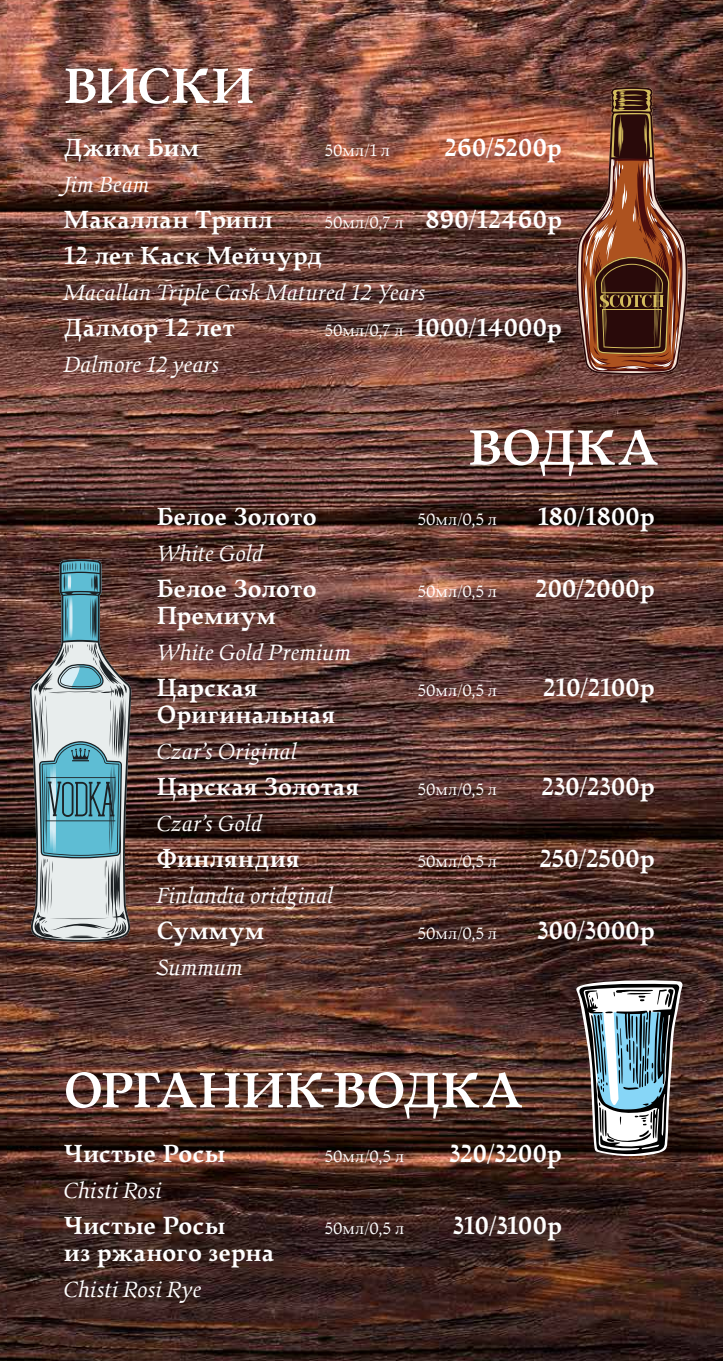
<style>
.page{position:relative;width:723px;height:1361px;background:#fff}
.page>*{position:absolute;margin:0;border:0;box-sizing:border-box;transform-origin:0 0}
.t1{font:700 54px "Walleye";letter-spacing:-.01em;color:#fff}
.t2{font:700 27px "Walleye";letter-spacing:.005em;color:#fff}
.t3{font:700 27px "Walleye";letter-spacing:-.015em;color:#fff}
.t4{font:700 27px "Walleye";letter-spacing:-.025em;color:#fff}
.t5{font:italic 24px "Walleye";color:#fff}
.t6{font:18px "Walleye";letter-spacing:.005em;color:#fff}
.s1{font-weight:400;font-size:18px}
</style>
<div class="page">
<img style="left:0;top:0;width:723px;height:1361px">
<svg style="left:575px;top:979px;width:108px;height:177px"></svg>
<img style="left:574px;top:87px;width:116px;height:288px">
<svg style="left:30px;top:559px;width:101px;height:382px;background:#85979b"></svg>
<h1 class="t1" style="left:64px;top:56px;width:192px">ВИСКИ</h1>
<p class="t2" style="left:64px;top:132px;width:137px">Джим Бим</p>
<p class="t6" style="left:325px;top:140px;width:66px">50мл/1 л</p>
<p class="t2" style="left:445px;top:132px;width:118px">260/5200р</p>
<p class="t5" style="left:64px;top:171px;width:88px">Jim Beam</p>
<p class="t2" style="left:64px;top:204px;width:210px">Макаллан Трипл</p>
<p class="t2" style="left:325px;top:204px;width:239px"><span class="s1">50мл/0,7 л</span> 890/12460р</p>
<p class="t2" style="left:64px;top:240px;width:260px">12 лет Каск Мейчурд</p>
<p class="t5" style="left:64px;top:279px;width:363px">Macallan Triple Cask Matured 12 Years</p>
<p class="t2" style="left:64px;top:312px;width:172px">Далмор 12 лет</p>
<p class="t2" style="left:325px;top:312px;width:238px"><span class="s1">50мл/0,7 л</span> 1000/14000р</p>
<p class="t5" style="left:64px;top:351px;width:157px">Dalmore 12 years</p>
<h1 class="t1" style="left:468px;top:417px;width:192px">ВОДКА</h1>
<p class="t2" style="left:157px;top:501px;width:162px">Белое Золото</p>
<p class="t6" style="left:418px;top:509px;width:81px">50мл/0,5 л</p>
<p class="t2" style="left:538px;top:501px;width:119px">180/1800р</p>
<p class="t5" style="left:157px;top:540px;width:108px">White Gold</p>
<p class="t2" style="left:157px;top:573px;width:162px">Белое Золото</p>
<p class="t6" style="left:418px;top:581px;width:81px">50мл/0,5 л</p>
<p class="t2" style="left:535px;top:573px;width:121px">200/2000р</p>
<p class="t2" style="left:157px;top:600px;width:121px">Премиум</p>
<p class="t5" style="left:157px;top:639px;width:196px">White Gold Premium</p>
<p class="t2" style="left:157px;top:672px;width:103px">Царская</p>
<p class="t6" style="left:418px;top:680px;width:81px">50мл/0,5 л</p>
<p class="t3" style="left:543px;top:672px;width:113px">210/2100р</p>
<p class="t2" style="left:157px;top:699px;width:180px">Оригинальная</p>
<p class="t5" style="left:157px;top:738px;width:142px">Czar’s Оriginal</p>
<p class="t2" style="left:157px;top:771px;width:204px">Царская Золотая</p>
<p class="t6" style="left:418px;top:779px;width:81px">50мл/0,5 л</p>
<p class="t2" style="left:542px;top:771px;width:114px">230/2300р</p>
<p class="t5" style="left:157px;top:810px;width:107px">Czar’s Gold</p>
<p class="t2" style="left:157px;top:843px;width:144px">Финляндия</p>
<p class="t6" style="left:418px;top:851px;width:81px">50мл/0,5 л</p>
<p class="t2" style="left:540px;top:843px;width:117px">250/2500р</p>
<p class="t5" style="left:157px;top:882px;width:178px">Finlandia oridginal</p>
<p class="t2" style="left:157px;top:915px;width:109px">Суммум</p>
<p class="t6" style="left:418px;top:923px;width:81px">50мл/0,5 л</p>
<p class="t2" style="left:537px;top:915px;width:119px">300/3000р</p>
<p class="t5" style="left:157px;top:954px;width:88px">Summum</p>
<h1 class="t1" style="left:64px;top:1060px;width:461px">ОРГАНИК-ВОДКА</h1>
<p class="t2" style="left:64px;top:1138px;width:163px">Чистые Росы</p>
<p class="t6" style="left:325px;top:1146px;width:81px">50мл/0,5 л</p>
<p class="t2" style="left:449px;top:1138px;width:114px">320/3200р</p>
<p class="t5" style="left:64px;top:1177px;width:100px">Chisti Rosi</p>
<p class="t2" style="left:64px;top:1210px;width:163px">Чистые Росы</p>
<p class="t6" style="left:325px;top:1218px;width:81px">50мл/0,5 л</p>
<p class="t4" style="left:453px;top:1210px;width:110px">310/3100р</p>
<p class="t2" style="left:64px;top:1237px;width:212px">из ржаного зерна</p>
<p class="t5" style="left:64px;top:1276px;width:140px">Chisti Rosi Rye</p>
</div>
